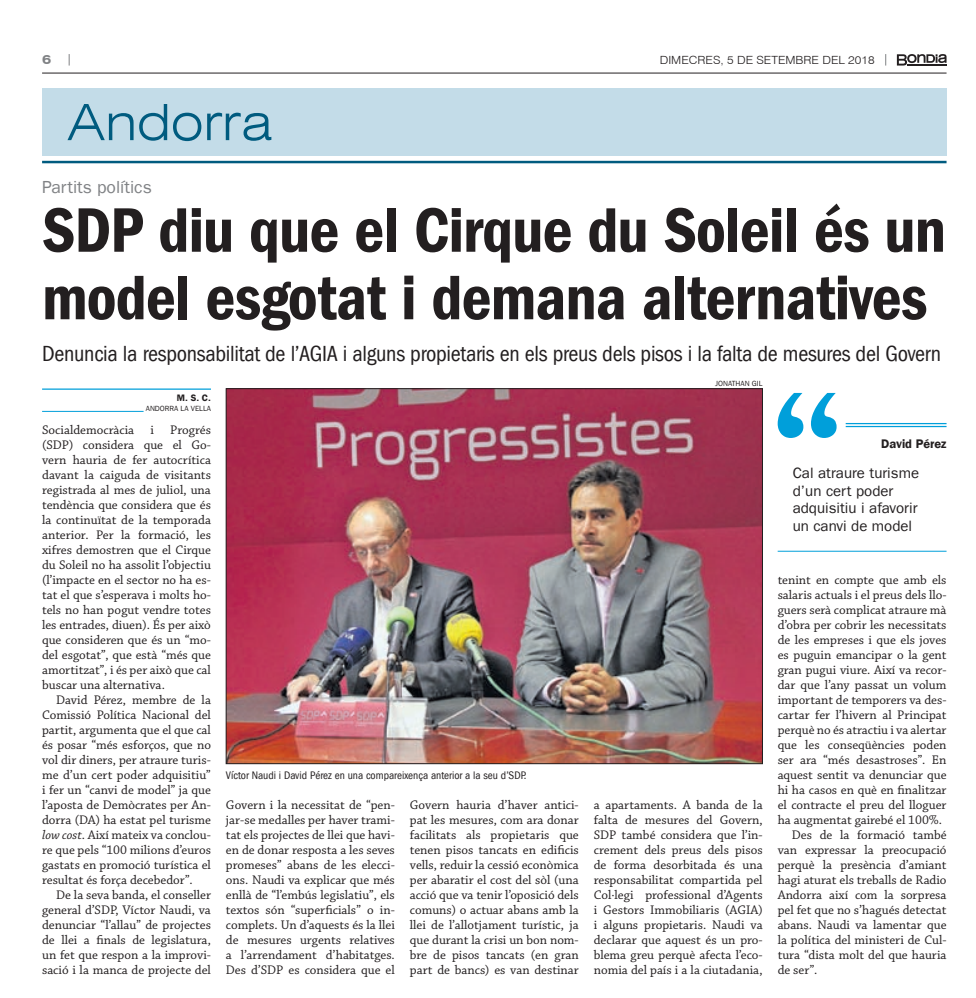
<style>
.page{position:relative;width:976px;height:998px;background:#fff}
.page>*{position:absolute;margin:0;border:0;box-sizing:border-box;transform-origin:0 0}
.t1{font:600 condensed 65px/67.5px "Franklin Gothic LT";letter-spacing:-.015em;color:#231f20}
.t2{font:300 expanded 50px "Swiss 721 BT";color:#005b7f}
.t3{font:condensed 22.5px "Franklin Gothic LT";letter-spacing:-.015em;color:#231f20}
.t4{font:17.5px "Franklin Gothic LT";color:#808285}
.t5{font:15px/17.5px "Franklin Gothic LT";color:#231f20}
.t6{font:13.12px/15px "Chaparral Pro";color:#231f20;text-align:justify}
.t7{font:600 12.5px "Franklin Gothic LT";color:#231f20}
.t8{font:700 expanded 12.5px "Swiss 721 BT";color:#808285}
.t9{font:condensed 11.25px "Franklin Gothic LT";color:#231f20}
.t10{font:300 11.25px "Swiss 721 BT";color:#231f20;scale:1.1 1}
.t11{font:600 9.38px "Franklin Gothic LT";color:#231f20}
.t12{font:7.5px "Franklin Gothic LT";color:#231f20}
.s1{font-style:italic}
</style>
<div class="page">
<hr style="left:42px;top:73px;width:904px;height:1px;background:#231f20">
<svg style="left:69px;top:54px;width:1px;height:12px"></svg>
<svg style="left:896px;top:54px;width:50px;height:12px"></svg>
<div style="left:42px;top:88px;width:904px;height:68px;background:#c3dce8"></div>
<hr style="left:42px;top:161px;width:904px;height:2px;background:#005b7f">
<hr style="left:42px;top:388px;width:169px;height:1px;background:#009fda">
<hr style="left:42px;top:411px;width:101px;height:1px;background:#009fda">
<img style="left:228px;top:390px;width:532px;height:371px">
<svg style="left:777px;top:393px;width:59px;height:45px"></svg>
<hr style="left:777px;top:550px;width:169px;height:1px;background:#009fda">
<hr style="left:845px;top:423px;width:101px;height:1px;background:#009fda">
<hr style="left:845px;top:426px;width:101px;height:1px;background:#009fda">
<p class="t8" style="left:42px;top:52px;width:11px">6</p>
<p class="t10" style="left:659px;top:53px;width:197px">DIMECRES, 5 DE SETEMBRE DEL 2018</p>
<h2 class="t2" style="left:67px;top:93px;width:207px">Andorra</h2>
<h3 class="t4" style="left:42px;top:177px;width:111px">Partits polítics</h3>
<h1 class="t1" style="left:42px;top:197px;width:904px">SDP diu que el Cirque du Soleil és un model esgotat i demana alternatives</h1>
<h3 class="t3" style="left:42px;top:341px;width:900px">Denuncia la responsabilitat de l’AGIA i alguns propietaris en els preus dels pisos i la falta de mesures del Govern</h3>
<p class="t11" style="left:177px;top:392px;width:36px">M. S. C.</p>
<p class="t12" style="left:146px;top:404px;width:66px">andorra la Vella</p>
<p class="t6" style="left:42px;top:422px;width:170px">Socialdemocràcia i Progrés (SDP) considera que el Go&shy;vern hauria de fer autocrítica davant la caiguda de visitants registrada al mes de juliol, una tendència que considera que és la continuïtat de la temporada anterior. Per la formació, les xifres demostren que el Cirque du Soleil no ha assolit l’objectiu (l’impacte en el sector no ha es&shy;tat el que s’esperava i molts ho&shy;tels no han pogut vendre totes les entrades, diuen). És per això que consideren que és un “mo&shy;del esgotat”, que està “més que amortitzat”, i és per això que cal buscar una alternativa.</p>
<p class="t6" style="left:42px;top:692px;width:170px;text-indent:14px">David Pérez, membre de la Comissió Política Nacional del partit, argumenta que el que cal és posar “més esforços, que no vol dir diners, per atraure turis&shy;me d’un cert poder adquisitiu” i fer un “canvi de model” ja que l’aposta de Demòcrates per An&shy;dorra (DA) ha estat pel turisme <span class="s1">low cost</span>. Així mateix va conclou&shy;re que pels “100 milions d’euros gastats en promoció turística el resultat és força decebedor”.</p>
<p class="t6" style="left:42px;top:887px;width:170px;text-indent:14px">De la seva banda, el conseller general d’SDP, Víctor Naudi, va denunciar “l’allau” de projectes de llei a finals de legislatura, un fet que respon a la improvi&shy;sació i la manca de projecte del</p>
<p class="t9" style="left:226px;top:768px;width:302px">Víctor Naudi i David Pérez en una compareixença anterior a la seu d’SDP.</p>
<p class="t12" style="left:715px;top:379px;width:49px">jonathan gil</p>
<p class="t6" style="left:226px;top:797px;width:170px">Govern i la necessitat de “pen&shy;jar-se medalles per haver trami&shy;tat els projectes de llei que havi&shy;en de donar resposta a les seves promeses” abans de les elecci&shy;ons. Naudi va explicar que més enllà de “l’embús legislatiu”, els textos són “superficials” o in&shy;complets. Un d’aquests és la llei de mesures urgents relatives a l’arrendament d’habitatges.<br>Des d’SDP es considera que el</p>
<p class="t6" style="left:409px;top:797px;width:170px">Govern hauria d’haver antici&shy;pat les mesures, com ara donar facilitats als propietaris que tenen pisos tancats en edificis vells, reduir la cessió econòmica per abaratir el cost del sòl (una acció que va tenir l’oposició dels comuns) o actuar abans amb la llei de l’allotjament turístic, ja que durant la crisi un bon nom&shy;bre de pisos tancats (en gran part de bancs) es van destinar</p>
<p class="t6" style="left:593px;top:797px;width:170px">a apartaments. A banda de la falta de mesures del Govern, SDP també considera que l’in&shy;crement dels preus dels pisos de forma desorbitada és una responsabilitat compartida pel Col·legi professional d’Agents i Gestors Immobiliaris (AGIA) i alguns propietaris. Naudi va declarar que aquest és un pro&shy;blema greu perquè afecta l’eco&shy;nomia del país i a la ciutadania,</p>
<p class="t7" style="left:880px;top:436px;width:67px">David Pérez</p>
<p class="t5" style="left:792px;top:464px;width:128px">Cal atraure turisme d’un cert poder adquisitiu i afavorir un canvi de model</p>
<p class="t6" style="left:777px;top:572px;width:170px">tenint en compte que amb els</p>
<p class="t6" style="left:777px;top:587px;width:170px">salaris actuals i el preus dels llo-</p>
<p class="t6" style="left:777px;top:602px;width:170px">guers serà complicat atraure mà</p>
<p class="t6" style="left:777px;top:617px;width:170px">d’obra per cobrir les necessitats</p>
<p class="t6" style="left:777px;top:632px;width:170px">de les empreses i que els joves</p>
<p class="t6" style="left:777px;top:647px;width:170px">es puguin emancipar o la gent</p>
<p class="t6" style="left:777px;top:662px;width:170px">gran pugui viure. Així va recor-</p>
<p class="t6" style="left:777px;top:677px;width:170px">dar que l’any passat un volum</p>
<p class="t6" style="left:777px;top:692px;width:170px">important de temporers va des-</p>
<p class="t6" style="left:777px;top:707px;width:170px">cartar fer l’hivern al Principat</p>
<p class="t6" style="left:777px;top:722px;width:170px">perquè no és atractiu i va alertar</p>
<p class="t6" style="left:777px;top:737px;width:170px">que les conseqüències poden</p>
<p class="t6" style="left:777px;top:752px;width:170px">ser ara “més desastroses”. En</p>
<p class="t6" style="left:777px;top:767px;width:170px">aquest sentit va denunciar que</p>
<p class="t6" style="left:777px;top:782px;width:170px">hi ha casos en què en finalitzar</p>
<p class="t6" style="left:777px;top:797px;width:170px">el contracte el preu del lloguer</p>
<p class="t6" style="left:777px;top:812px;width:166px">ha augmentat gairebé el 100%.</p>
<p class="t6" style="left:791px;top:827px;width:156px">Des de la formació també</p>
<p class="t6" style="left:777px;top:842px;width:170px">van expressar la preocupació</p>
<p class="t6" style="left:777px;top:857px;width:170px">perquè la presència d’amiant</p>
<p class="t6" style="left:777px;top:872px;width:170px">hagi aturat els treballs de Radio</p>
<p class="t6" style="left:777px;top:887px;width:170px">Andorra així com la sorpresa</p>
<p class="t6" style="left:777px;top:902px;width:170px">pel fet que no s’hagués detectat</p>
<p class="t6" style="left:777px;top:917px;width:170px">abans. Naudi va lamentar que</p>
<p class="t6" style="left:777px;top:932px;width:170px">la política del ministeri de Cul-</p>
<p class="t6" style="left:777px;top:947px;width:170px">tura “dista molt del que hauria</p>
<p class="t6" style="left:777px;top:962px;width:41px">de ser”.</p>
</div>
